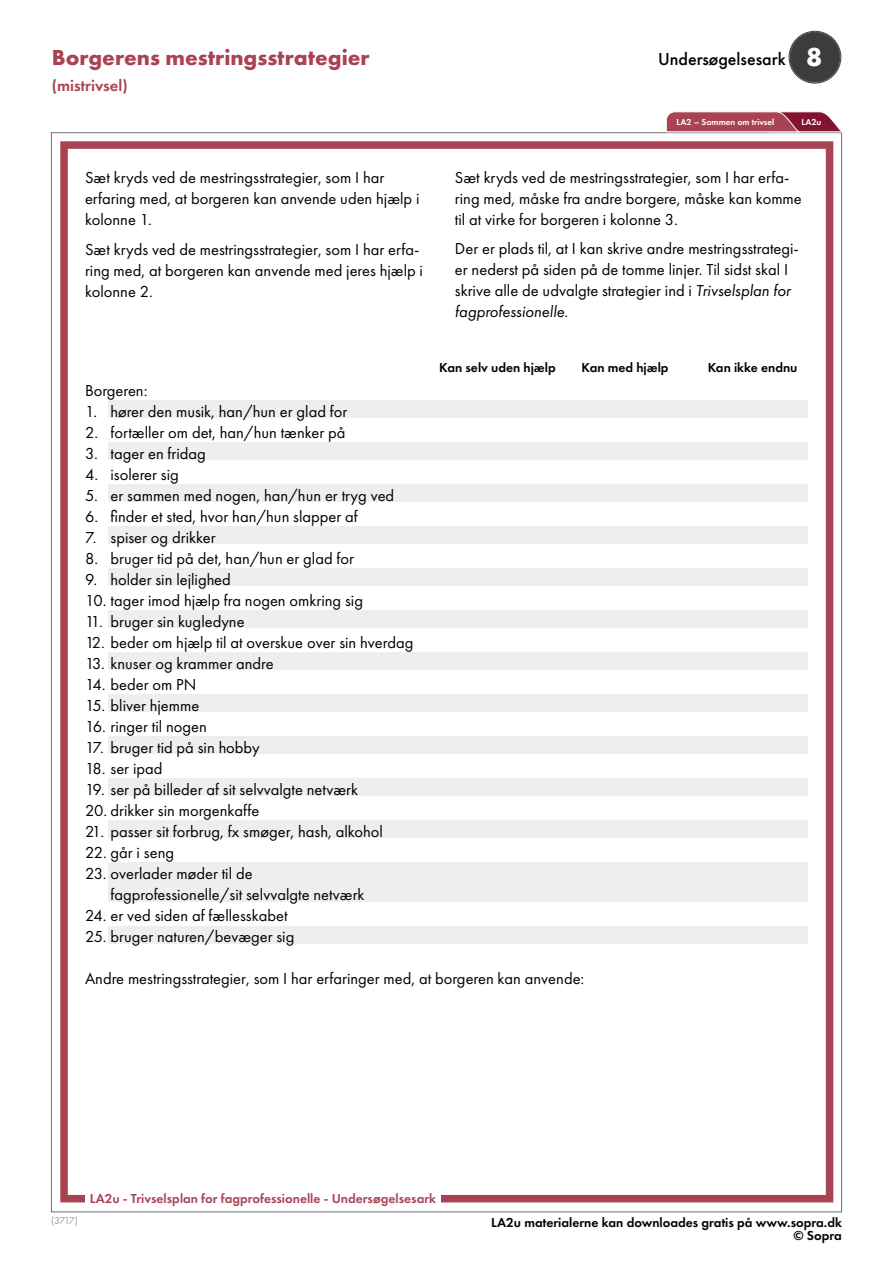
<style>
.page{position:relative;width:893px;height:1263px;background:#fff}
.page>*{position:absolute;margin:0;border:0;box-sizing:border-box;transform-origin:0 0}
.t1{font:700 27px "Futura PT";color:#fff}
.H1_sideoverskrift{font:700 22.5px "Futura PT";color:#aa4254}
.H1_tal{font:500 18px "Futura PT";color:#000}
.afkrydsning_kopi{font:16.5px/21px "Futura PT Book 2";color:#000}
.normal{font:16.5px "Futura PT Book 2";color:#000}
.normal-2{font:italic 16.5px "Futura PT";color:#000}
.H2_sideoverskrift{font:600 16.5px "Futura PT";color:#aa4254}
.overskrift_3_rækker{font:600 13.5px/13px "Futura PT";color:#000;text-align:right}
.t2{font:600 13.5px "Futura PT";color:#aa4254}
.t3{font:10.5px "Futura PT Book 2";color:#9d9d9c}
.t4{font:600 9px "Futura PT";color:#fff}
.s1{font-family:"Futura PT";font-style:italic}
.s2{font-family:"Futura PT Book 2";font-style:normal}
</style>
<div class="page">
<div style="left:108px;top:400px;width:700px;height:18px;background:#eee"></div>
<div style="left:108px;top:526px;width:700px;height:18px;background:#eee"></div>
<div style="left:108px;top:652px;width:700px;height:18px;background:#eee"></div>
<div style="left:108px;top:778px;width:700px;height:18px;background:#eee"></div>
<div style="left:108px;top:926px;width:700px;height:18px;background:#eee"></div>
<div style="left:108px;top:442px;width:700px;height:18px;background:#eee"></div>
<div style="left:108px;top:568px;width:700px;height:18px;background:#eee"></div>
<div style="left:108px;top:694px;width:700px;height:18px;background:#eee"></div>
<div style="left:108px;top:820px;width:700px;height:18px;background:#eee"></div>
<div style="left:108px;top:484px;width:700px;height:18px;background:#eee"></div>
<div style="left:108px;top:610px;width:700px;height:18px;background:#eee"></div>
<div style="left:108px;top:736px;width:700px;height:18px;background:#eee"></div>
<div style="left:108px;top:862px;width:700px;height:39px;background:#eee"></div>
<div style="left:60px;top:141px;width:773px;height:1061px;border:8px solid #a94253"></div>
<svg style="left:666px;top:111px;width:175px;height:21px;background:#ad5565"></svg>
<div style="left:86px;top:1188px;width:355px;height:22px;background:#fff"></div>
<div style="left:789px;top:32px;width:51px;height:51px;background:#3c3c3b;border-radius:50%"></div>
<div style="left:789px;top:31px;width:52px;height:52px;border:1px solid #3c3c3b;border-radius:50%"></div>
<div style="left:790px;top:32px;width:50px;height:50px;border:1px solid #3c3c3b;border-radius:50%"></div>
<h1 class="H1_sideoverskrift" style="left:52px;top:43px;width:319px">Borgerens mestringsstrategier</h1>
<h2 class="H2_sideoverskrift" style="left:52px;top:75px;width:77px">(mistrivsel)</h2>
<h1 class="H1_tal" style="left:658px;top:48px;width:144px">Undersøgelsesark 8</h1>
<h1 class="t1" style="left:806px;top:40px;width:18px">8</h1>
<p class="t4" style="left:676px;top:116px;width:99px">LA2 – Sammen om trivsel</p>
<p class="t4" style="left:801px;top:116px;width:22px">LA2u</p>
<p class="afkrydsning_kopi" style="left:85px;top:167px;width:301px">Sæt kryds ved de mestringsstrategier, som I har</p>
<p class="afkrydsning_kopi" style="left:85px;top:188px;width:336px">erfaring med, at borgeren kan anvende uden hjælp i</p>
<p class="afkrydsning_kopi" style="left:85px;top:209px;width:69px">kolonne 1.</p>
<p class="normal" style="left:85px;top:240px;width:336px">Sæt kryds ved de mestringsstrategier, som I har erfa-</p>
<p class="normal" style="left:85px;top:261px;width:339px">ring med, at borgeren kan anvende med jeres hjælp i</p>
<p class="normal" style="left:85px;top:282px;width:69px">kolonne 2.</p>
<p class="normal" style="left:455px;top:167px;width:336px">Sæt kryds ved de mestringsstrategier, som I har erfa-</p>
<p class="normal" style="left:455px;top:188px;width:348px">ring med, måske fra andre borgere, måske kan komme</p>
<p class="normal" style="left:455px;top:209px;width:224px">til at virke for borgeren i kolonne 3.</p>
<p class="normal" style="left:455px;top:239px;width:345px">Der er plads til, at I kan skrive andre mestringsstrategi-</p>
<p class="normal" style="left:455px;top:260px;width:335px">er nederst på siden på de tomme linjer. Til sidst skal I</p>
<p class="normal" style="left:455px;top:281px;width:337px">skrive alle de udvalgte strategier ind i <span class="s1">Trivselsplan for</span></p>
<p class="normal-2" style="left:455px;top:302px;width:115px">fagprofessionelle<span class="s2">.</span></p>
<p class="overskrift_3_rækker" style="left:439px;top:361px;width:118px">Kan selv uden hjælp</p>
<p class="overskrift_3_rækker" style="left:582px;top:361px;width:88px">Kan med hjælp</p>
<p class="overskrift_3_rækker" style="left:708px;top:361px;width:91px">Kan ikke endnu</p>
<p class="afkrydsning_kopi" style="left:85px;top:380px;width:64px">Borgeren:</p>
<p class="afkrydsning_kopi" style="left:85px;top:401px;width:264px">1. hører den musik, han/hun er glad for</p>
<p class="afkrydsning_kopi" style="left:85px;top:422px;width:262px">2. fortæller om det, han/hun tænker på</p>
<p class="afkrydsning_kopi" style="left:85px;top:443px;width:122px">3. tager en fridag</p>
<p class="afkrydsning_kopi" style="left:85px;top:464px;width:95px">4. isolerer sig</p>
<p class="afkrydsning_kopi" style="left:85px;top:485px;width:311px">5. er sammen med nogen, han/hun er tryg ved</p>
<p class="afkrydsning_kopi" style="left:85px;top:506px;width:274px">6. finder et sted, hvor han/hun slapper af</p>
<p class="afkrydsning_kopi" style="left:85px;top:527px;width:132px">7. spiser og drikker</p>
<p class="afkrydsning_kopi" style="left:85px;top:548px;width:271px">8. bruger tid på det, han/hun er glad for</p>
<p class="afkrydsning_kopi" style="left:85px;top:569px;width:147px">9. holder sin lejlighed</p>
<p class="afkrydsning_kopi" style="left:85px;top:590px;width:279px">10. tager imod hjælp fra nogen omkring sig</p>
<p class="afkrydsning_kopi" style="left:85px;top:611px;width:161px">11. bruger sin kugledyne</p>
<p class="afkrydsning_kopi" style="left:85px;top:632px;width:330px">12. beder om hjælp til at overskue over sin hverdag</p>
<p class="afkrydsning_kopi" style="left:85px;top:653px;width:190px">13. knuser og krammer andre</p>
<p class="afkrydsning_kopi" style="left:85px;top:674px;width:113px">14. beder om PN</p>
<p class="afkrydsning_kopi" style="left:85px;top:695px;width:116px">15. bliver hjemme</p>
<p class="afkrydsning_kopi" style="left:85px;top:716px;width:123px">16. ringer til nogen</p>
<p class="afkrydsning_kopi" style="left:85px;top:737px;width:176px">17. bruger tid på sin hobby</p>
<p class="afkrydsning_kopi" style="left:85px;top:758px;width:79px">18. ser ipad</p>
<p class="afkrydsning_kopi" style="left:85px;top:779px;width:274px">19. ser på billeder af sit selvvalgte netværk</p>
<p class="afkrydsning_kopi" style="left:85px;top:800px;width:176px">20. drikker sin morgenkaffe</p>
<p class="afkrydsning_kopi" style="left:85px;top:821px;width:299px">21. passer sit forbrug, fx smøger, hash, alkohol</p>
<p class="afkrydsning_kopi" style="left:85px;top:842px;width:91px">22. går i seng</p>
<p class="afkrydsning_kopi" style="left:111px;top:863px;width:256px;text-indent:-26px">23. overlader møder til de fagprofessionelle/sit selvvalgte netværk</p>
<p class="afkrydsning_kopi" style="left:85px;top:905px;width:204px">24. er ved siden af fællesskabet</p>
<p class="afkrydsning_kopi" style="left:85px;top:926px;width:211px">25. bruger naturen/bevæger sig</p>
<p class="afkrydsning_kopi" style="left:85px;top:968px;width:501px">Andre mestringsstrategier, som I har erfaringer med, at borgeren kan anvende:</p>
<p class="t2" style="left:90px;top:1189px;width:348px">LA2u - Trivselsplan for fagprofessionelle - Undersøgelsesark</p>
<p class="t3" style="left:51px;top:1214px;width:28px">(3717)</p>
<p class="overskrift_3_rækker" style="left:491px;top:1215px;width:352px">LA2u materialerne kan downloades gratis på www.sopra.dk © Sopra</p>
</div>
